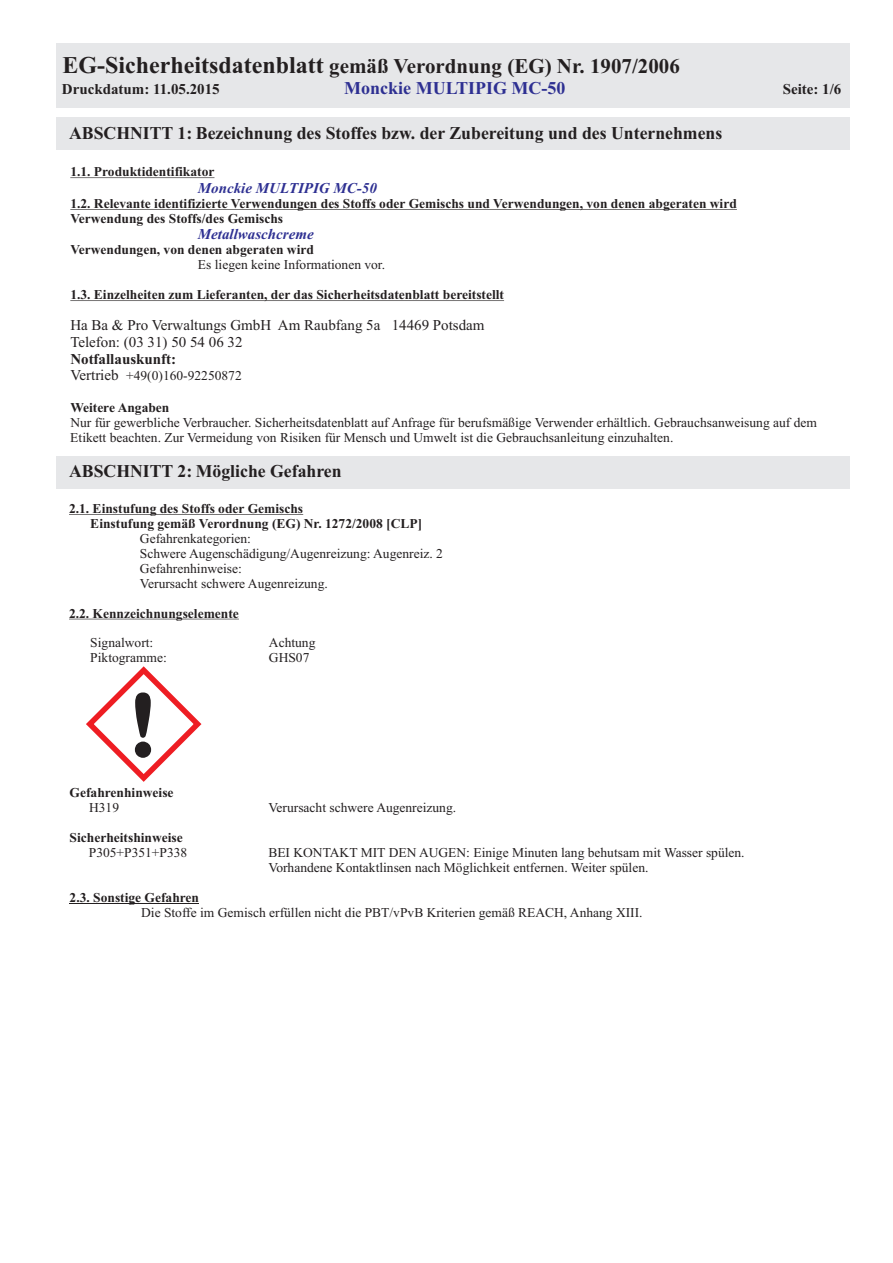
<style>
.page{position:relative;width:893px;height:1263px;background:#fff}
.page>*{position:absolute;margin:0;border:0;box-sizing:border-box;transform-origin:0 0}
.t1{font:700 93.3px "Gill Sans";color:#231f20}
.t2{font:700 21px "Times New Roman";color:#231f20}
.t3{font:700 18px "Times New Roman";color:#231f20}
.t4{font:700 18px "Times New Roman";color:#2e3092}
.t5{font:15px/16.6px "Times New Roman";color:#231f20}
.t6{font:700 15px "Times New Roman";color:#231f20}
.t7{font:italic 700 15px "Times New Roman";color:#2e3092}
.t8{font:13.5px/15px "Times New Roman";color:#231f20}
.t9{font:700 13.5px/15px "Times New Roman";color:#231f20}
.s1{font-size:24px}
</style>
<div class="page">
<hr style="left:70px;top:177px;width:144px;height:1px;background:#231f20">
<hr style="left:70px;top:209px;width:667px;height:1px;background:#231f20">
<hr style="left:70px;top:300px;width:434px;height:1px;background:#231f20">
<div style="left:57px;top:456px;width:793px;height:33px;background:#e6e7e9"></div>
<div style="left:57px;top:117px;width:793px;height:33px;background:#e6e7e9"></div>
<hr style="left:69px;top:514px;width:234px;height:1px;background:#231f20">
<hr style="left:69px;top:619px;width:170px;height:1px;background:#231f20">
<hr style="left:70px;top:903px;width:129px;height:1px;background:#231f20">
<div style="left:57px;top:44px;width:793px;height:64px;background:#e6e7e9"></div>
<svg style="left:86px;top:666px;width:116px;height:116px"></svg>
<h2 class="t2" style="left:63px;top:58px;width:619px"><span class="s1">EG-Sicherheitsdatenblatt</span> gemäß Verordnung (EG) Nr. 1907/2006</h2>
<p class="t6" style="left:62px;top:84px;width:159px">Druckdatum: 11.05.2015</p>
<h3 class="t4" style="left:344px;top:82px;width:223px">Monckie MULTIPIG MC-50</h3>
<p class="t6" style="left:783px;top:84px;width:60px">Seite: 1/6</p>
<h3 class="t3" style="left:69px;top:127px;width:655px">ABSCHNITT 1: Bezeichnung des Stoffes bzw. der Zubereitung und des Unternehmens</h3>
<p class="t9" style="left:70px;top:166px;width:146px">1.1. Produktidentifikator</p>
<p class="t9" style="left:70px;top:197px;width:668px">1.2. Relevante identifizierte Verwendungen des Stoffs oder Gemischs und Verwendungen, von denen abgeraten wird<br>Verwendung des Stoffs/des Gemischs</p>
<p class="t9" style="left:70px;top:244px;width:245px">Verwendungen, von denen abgeraten wird</p>
<p class="t8" style="left:198px;top:259px;width:189px">Es liegen keine Informationen vor.</p>
<p class="t9" style="left:70px;top:289px;width:435px">1.3. Einzelheiten zum Lieferanten, der das Sicherheitsdatenblatt bereitstellt</p>
<p class="t5" style="left:70px;top:318px;width:416px">Ha Ba &amp; Pro Verwaltungs GmbH Am Raubfang 5a 14469 Potsdam<br>Telefon: (03 31) 50 54 06 32</p>
<p class="t6" style="left:70px;top:353px;width:107px">Notfallauskunft:</p>
<p class="t5" style="left:70px;top:368px;width:50px">Vertrieb</p>
<p class="t9" style="left:70px;top:401px;width:101px">Weitere Angaben</p>
<p class="t8" style="left:70px;top:416px;width:748px">Nur für gewerbliche Verbraucher. Sicherheitsdatenblatt auf Anfrage für berufsmäßige Verwender erhältlich. Gebrauchsanweisung auf dem<br>Etikett beachten. Zur Vermeidung von Risiken für Mensch und Umwelt ist die Gebrauchsanleitung einzuhalten.</p>
<p class="t7" style="left:198px;top:182px;width:180px">Monckie MULTIPIG MC-50</p>
<p class="t7" style="left:198px;top:229px;width:117px">Metallwaschcreme</p>
<p class="t8" style="left:126px;top:369px;width:117px">+49(0)160-92250872</p>
<h3 class="t3" style="left:69px;top:465px;width:274px">ABSCHNITT 2: Mögliche Gefahren</h3>
<p class="t9" style="left:90px;top:502px;width:333px;text-indent:-21px">2.1. Einstufung des Stoffs oder Gemischs<br>Einstufung gemäß Verordnung (EG) Nr. 1272/2008 [CLP]</p>
<p class="t8" style="left:140px;top:532px;width:304px">Gefahrenkategorien:<br>Schwere Augenschädigung/Augenreizung: Augenreiz. 2<br>Gefahrenhinweise:<br>Verursacht schwere Augenreizung.</p>
<p class="t9" style="left:69px;top:607px;width:171px">2.2. Kennzeichnungselemente</p>
<p class="t8" style="left:90px;top:637px;width:65px">Signalwort:</p>
<p class="t8" style="left:269px;top:637px;width:48px">Achtung</p>
<p class="t8" style="left:90px;top:652px;width:78px">Piktogramme:</p>
<p class="t8" style="left:269px;top:652px;width:42px">GHS07</p>
<h1 class="t1" style="left:130px;top:692px;width:27px">!</h1>
<p class="t9" style="left:70px;top:786px;width:105px">Gefahrenhinweise</p>
<p class="t8" style="left:89px;top:801px;width:31px">H319</p>
<p class="t8" style="left:268px;top:801px;width:189px">Verursacht schwere Augenreizung.</p>
<p class="t9" style="left:70px;top:831px;width:115px">Sicherheitshinweise</p>
<p class="t8" style="left:89px;top:846px;width:100px">P305+P351+P338</p>
<p class="t8" style="left:268px;top:846px;width:478px">BEI KONTAKT MIT DEN AUGEN: Einige Minuten lang behutsam mit Wasser spülen.<br>Vorhandene Kontaktlinsen nach Möglichkeit entfernen. Weiter spülen.</p>
<p class="t9" style="left:70px;top:891px;width:131px">2.3. Sonstige Gefahren</p>
<p class="t8" style="left:141px;top:906px;width:503px">Die Stoffe im Gemisch erfüllen nicht die PBT/vPvB Kriterien gemäß REACH, Anhang XIII.</p>
</div>
